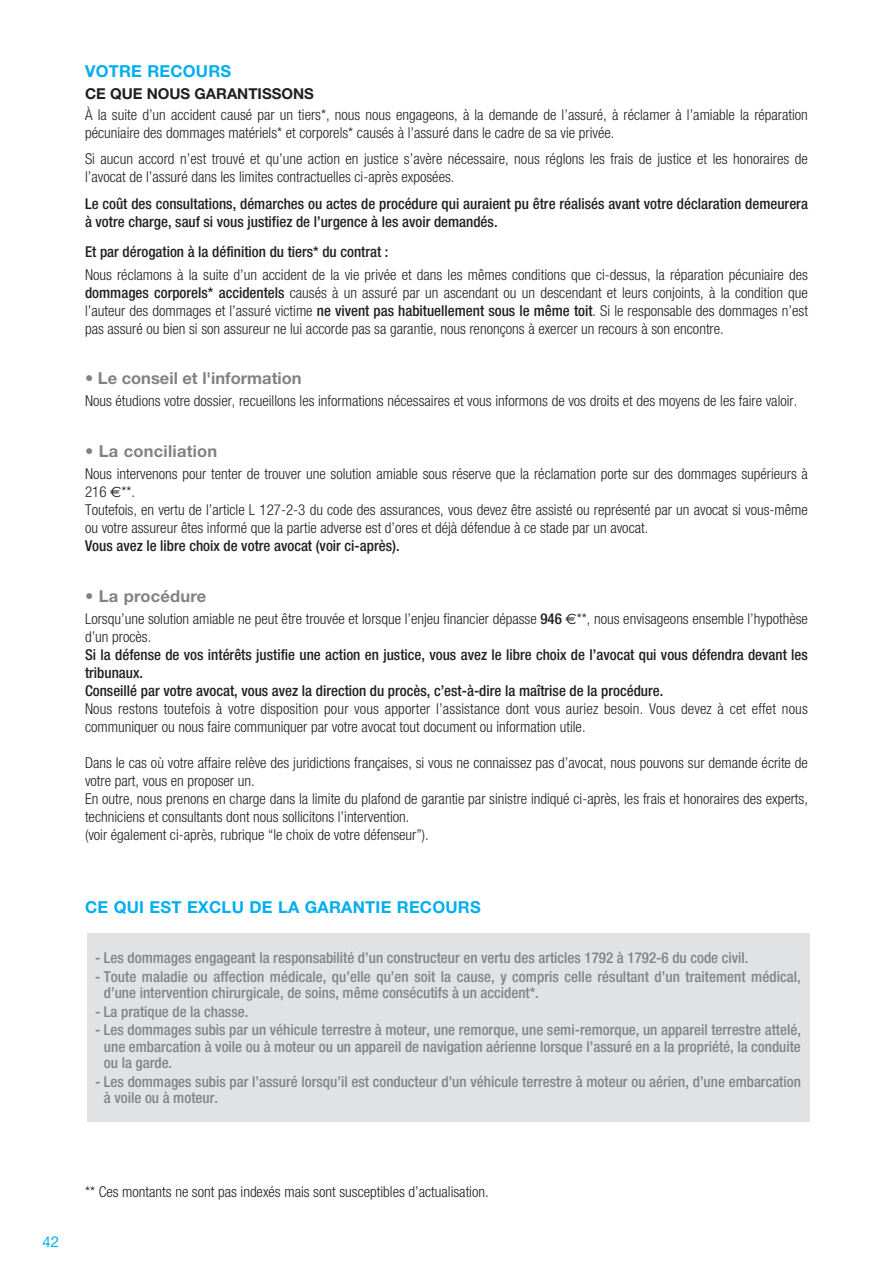
<style>
.page{position:relative;width:893px;height:1263px;background:#fff}
.page>*{position:absolute;margin:0;border:0;box-sizing:border-box;transform-origin:0 0}
.t1{font:700 16.5px "Helvetica Neue LT Std";color:#808285}
.t2{font:700 16.5px "Helvetica Neue LT Std";letter-spacing:.015em;color:#00aeef}
.t3{font:300 condensed 15px/18px "Helvetica Neue LT Std";color:#231f20}
.t4{font:500 condensed 15px/16.5px "Helvetica Neue LT Std";color:#808285}
.t5{font:500 condensed 15px/18px "Helvetica Neue LT Std";color:#231f20}
.t6{font:700 15px "Helvetica Neue LT Std";color:#231f20}
.t7{font:15px "Helvetica Neue LT Std";color:#00aeef}
.s1{font-weight:500}
.s2{font-family:"Euro Sans";font-weight:400;font-stretch:normal}
</style>
<div class="page">
<div style="left:87px;top:934px;width:722px;height:188px;background:#e1e2e4"></div>
<p class="t2" style="left:85px;top:65px;width:148px">VOTRE RECOURS</p>
<p class="t6" style="left:85px;top:89px;width:230px">CE QUE NOUS GARANTISSONS</p>
<p class="t3" style="left:85px;top:107px;width:724px">À la suite d’un accident causé par un tiers*, nous nous engageons, à la demande de l’assuré, à réclamer à l’amiable la réparation pécuniaire des dommages matériels* et corporels* causés à l’assuré dans le cadre de sa vie privée.</p>
<p class="t3" style="left:85px;top:152px;width:724px">Si aucun accord n’est trouvé et qu’une action en justice s’avère nécessaire, nous réglons les frais de justice et les honoraires de l’avocat de l’assuré dans les limites contractuelles ci-après exposées.</p>
<p class="t5" style="left:85px;top:196px;width:724px">Le coût des consultations, démarches ou actes de procédure qui auraient pu être réalisés avant votre déclaration demeurera à votre charge, sauf si vous justifiez de l’urgence à les avoir demandés.</p>
<p class="t5" style="left:85px;top:245px;width:305px">Et par dérogation à la définition du tiers* du contrat :</p>
<p class="t3" style="left:85px;top:267px;width:724px;text-align:justify">Nous réclamons à la suite d’un accident de la vie privée et dans les mêmes conditions que ci-dessus, la réparation pécuniaire des <span class="s1">dommages corporels* accidentels</span> causés à un assuré par un ascendant ou un descendant et leurs conjoints, à la condition que l’auteur des dommages et l’assuré victime <span class="s1">ne vivent pas habituellement sous le même toit</span>. Si le responsable des dommages n’est pas assuré ou bien si son assureur ne lui accorde pas sa garantie, nous renonçons à exercer un recours à son encontre.</p>
<p class="t1" style="left:85px;top:372px;width:218px">• Le conseil et l'information</p>
<p class="t3" style="left:85px;top:394px;width:714px">Nous étudions votre dossier, recueillons les informations nécessaires et vous informons de vos droits et des moyens de les faire valoir.</p>
<p class="t1" style="left:85px;top:445px;width:134px">• La conciliation</p>
<p class="t3" style="left:85px;top:467px;width:724px">Nous intervenons pour tenter de trouver une solution amiable sous réserve que la réclamation porte sur des dommages supérieurs à 216 <span class="s2">€</span>**.<br>Toutefois, en vertu de l’article L 127-2-3 du code des assurances, vous devez être assisté ou représenté par un avocat si vous-même ou votre assureur êtes informé que la partie adverse est d’ores et déjà défendue à ce stade par un avocat.</p>
<p class="t5" style="left:85px;top:539px;width:316px">Vous avez le libre choix de votre avocat (voir ci-après).</p>
<p class="t1" style="left:85px;top:590px;width:123px">• La procédure</p>
<p class="t3" style="left:85px;top:612px;width:724px">Lorsqu’une solution amiable ne peut être trouvée et lorsque l’enjeu financier dépasse <span class="s1">946</span> <span class="s2">€</span>**, nous envisageons ensemble l’hypothèse d’un procès.</p>
<p class="t5" style="left:85px;top:648px;width:724px">Si la défense de vos intérêts justifie une action en justice, vous avez le libre choix de l’avocat qui vous défendra devant les tribunaux.<br>Conseillé par votre avocat, vous avez la direction du procès, c’est-à-dire la maîtrise de la procédure.</p>
<p class="t3" style="left:85px;top:702px;width:724px">Nous restons toutefois à votre disposition pour vous apporter l’assistance dont vous auriez besoin. Vous devez à cet effet nous communiquer ou nous faire communiquer par votre avocat tout document ou information utile.</p>
<p class="t3" style="left:85px;top:756px;width:724px">Dans le cas où votre affaire relève des juridictions françaises, si vous ne connaissez pas d’avocat, nous pouvons sur demande écrite de votre part, vous en proposer un.<br>En outre, nous prenons en charge dans la limite du plafond de garantie par sinistre indiqué ci-après, les frais et honoraires des experts, techniciens et consultants dont nous sollicitons l’intervention.<br>(voir également ci-après, rubrique “le choix de votre défenseur”).</p>
<p class="t2" style="left:85px;top:901px;width:397px">CE QUI EST EXCLU DE LA GARANTIE RECOURS</p>
<p class="t4" style="left:95px;top:951px;width:655px">- Les dommages engageant la responsabilité d’un constructeur en vertu des articles 1792 à 1792-6 du code civil.</p>
<p class="t4" style="left:104px;top:970px;width:698px;text-indent:-9px">- Toute maladie ou affection médicale, qu’elle qu’en soit la cause, y compris celle résultant d’un traitement médical, d’une intervention chirurgicale, de soins, même consécutifs à un accident*.</p>
<p class="t4" style="left:95px;top:1005px;width:155px">- La pratique de la chasse.</p>
<p class="t4" style="left:104px;top:1023px;width:698px;text-align:justify;text-indent:-9px">- Les dommages subis par un véhicule terrestre à moteur, une remorque, une semi-remorque, un appareil terrestre attelé, une embarcation à voile ou à moteur ou un appareil de navigation aérienne lorsque l’assuré en a la propriété, la conduite ou la garde.</p>
<p class="t4" style="left:104px;top:1075px;width:698px;text-indent:-9px">- Les dommages subis par l’assuré lorsqu’il est conducteur d’un véhicule terrestre à moteur ou aérien, d’une embarcation à voile ou à moteur.</p>
<p class="t7" style="left:43px;top:1236px;width:18px">42</p>
<p class="t3" style="left:85px;top:1184px;width:405px">** Ces montants ne sont pas indexés mais sont susceptibles d’actualisation.</p>
</div>
